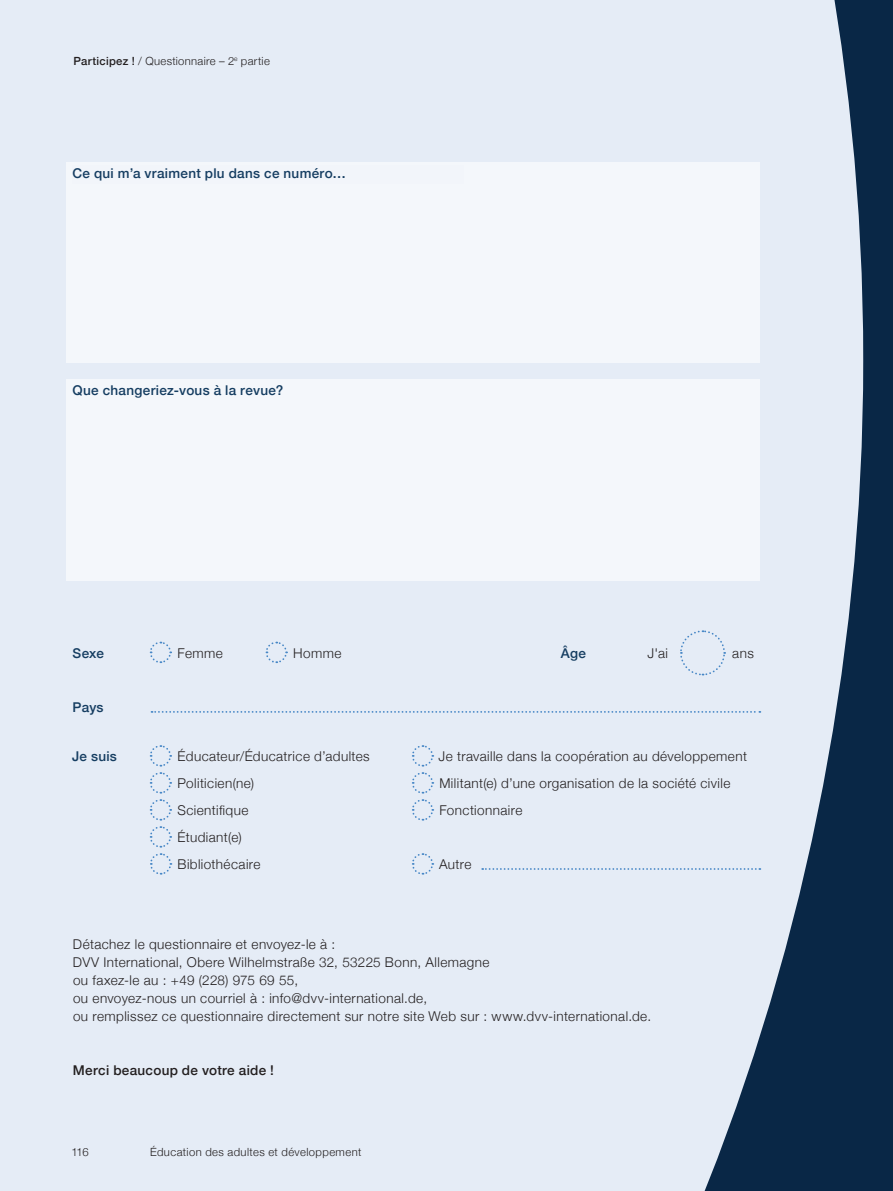
<style>
.page{position:relative;width:893px;height:1191px;background:#092746}
.page>*{position:absolute;margin:0;border:0;box-sizing:border-box;transform-origin:0 0}
.t1{font:300 13.5px/27px "Helvetica Neue";letter-spacing:.03em;color:#231f20}
.t2{font:500 13.5px "Helvetica Neue";letter-spacing:.02em;color:#153d61}
.t3{font:500 13.5px "Helvetica Neue";letter-spacing:.02em;color:#231f20}
.t4{font:300 11.25px "Helvetica Neue";letter-spacing:.03em;color:#231f20}
.s1{font-weight:500}
</style>
<div class="page">
<div style="left:0;top:0;width:863px;height:1191px;background:#e5ecf6"></div>
<div style="left:66px;top:162px;width:693px;height:201px;background:#f4f7fb"></div>
<div style="left:66px;top:379px;width:693px;height:201px;background:#f4f7fb"></div>
<svg style="left:149px;top:640px;width:23px;height:24px"></svg>
<svg style="left:265px;top:640px;width:23px;height:24px"></svg>
<svg style="left:679px;top:629px;width:47px;height:47px"></svg>
<svg style="left:149px;top:744px;width:23px;height:131px"></svg>
<svg style="left:411px;top:852px;width:23px;height:23px"></svg>
<svg style="left:411px;top:744px;width:23px;height:77px"></svg>
<svg style="left:482px;top:868px;width:278px;height:2px"></svg>
<svg style="left:152px;top:711px;width:608px;height:2px"></svg>
<p class="t4" style="left:73px;top:52px;width:198px"><span class="s1">Participez !</span> / Questionnaire – 2<sup>e</sup> partie</p>
<p class="t2" style="left:73px;top:162px;width:275px">Ce qui m’a vraiment plu dans ce numéro…</p>
<p class="t2" style="left:73px;top:379px;width:212px">Que changeriez-vous à la revue?</p>
<p class="t2" style="left:73px;top:642px;width:33px">Sexe</p>
<p class="t1" style="left:178px;top:638px;width:47px">Femme</p>
<p class="t1" style="left:293px;top:638px;width:50px">Homme</p>
<p class="t2" style="left:561px;top:642px;width:27px">Âge</p>
<p class="t1" style="left:648px;top:638px;width:22px">J'ai</p>
<p class="t1" style="left:732px;top:638px;width:23px">ans</p>
<p class="t2" style="left:73px;top:696px;width:33px">Pays</p>
<p class="t2" style="left:72px;top:745px;width:46px">Je suis</p>
<p class="t1" style="left:178px;top:742px;width:194px">Éducateur/Éducatrice d’adultes<br>Politicien(ne)<br>Scientifique<br>Étudiant(e)<br>Bibliothécaire</p>
<p class="t1" style="left:439px;top:742px;width:310px">Je travaille dans la coopération au développement<br>Militant(e) d’une organisation de la société civile<br>Fonctionnaire</p>
<p class="t1" style="left:439px;top:850px;width:34px">Autre</p>
<p class="t1" style="left:73px;top:934px;width:580px;line-height:18px">Détachez le questionnaire et envoyez-le à :<br>DVV International, Obere Wilhelmstraße 32, 53225 Bonn, Allemagne<br>ou faxez-le au : +49 (228) 975 69 55,<br>ou envoyez-nous un courriel à : info@dvv-international.de,<br>ou remplissez ce questionnaire directement sur notre site Web sur : www.dvv-international.de.</p>
<p class="t3" style="left:73px;top:1059px;width:203px">Merci beaucoup de votre aide !</p>
<p class="t4" style="left:71px;top:1143px;width:19px">116</p>
<p class="t4" style="left:150px;top:1143px;width:213px">Éducation des adultes et développement</p>
</div>
